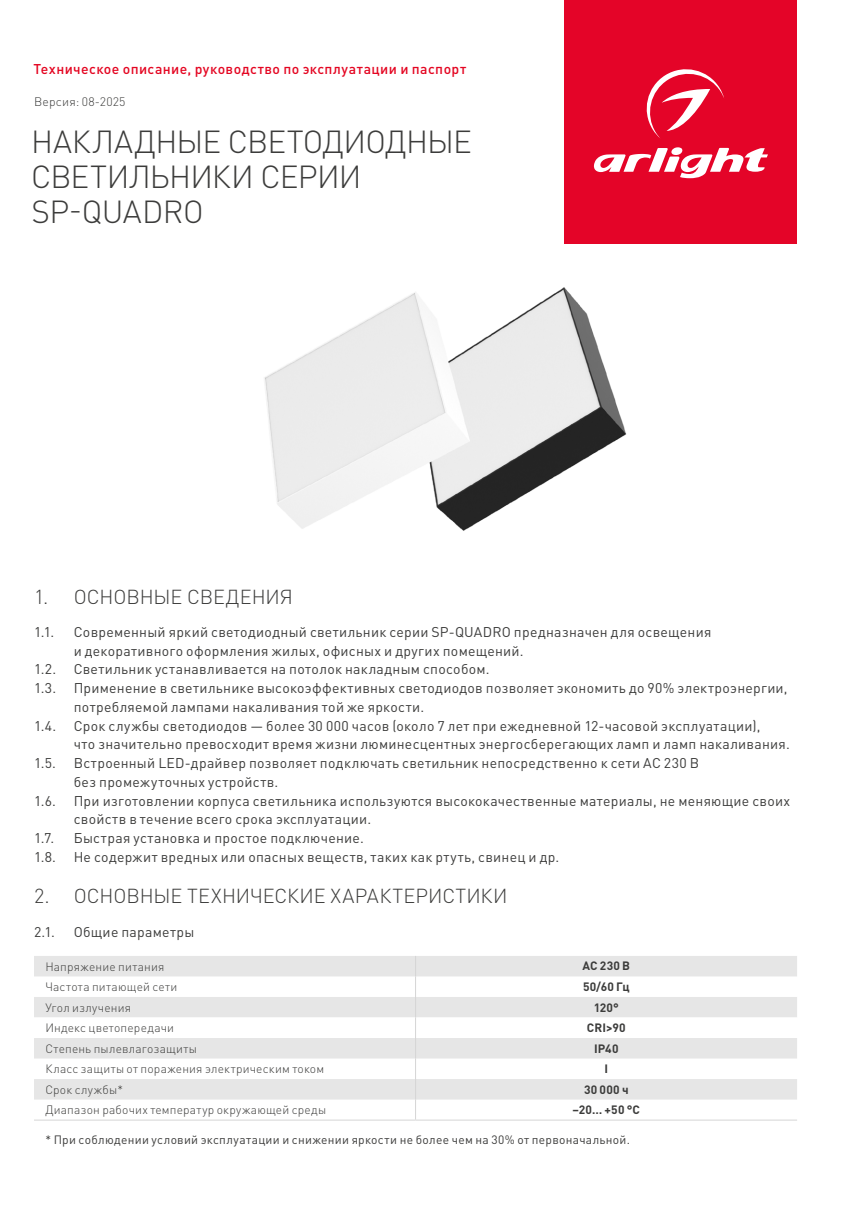
<style>
.page{position:relative;width:851px;height:1214px;background:#fff}
.page>*{position:absolute;margin:0;border:0;box-sizing:border-box;transform-origin:0 0}
.t1{font:300 31.6px/35px "DIN Pro";letter-spacing:-.02em;color:#3c3c3b}
.t2{font:300 20px "DIN Pro";letter-spacing:-.005em;color:#3c3c3b}
.t3{font:14px/18.8px "DIN Pro";letter-spacing:.02em;color:#3c3c3b}
.t4{font:500 14px "DIN Pro";letter-spacing:.03em;color:#e40521}
.t5{font:300 12.2px "DIN Pro";letter-spacing:.015em;color:#3c3c3b}
.t6{font:300 12px "DIN Pro";letter-spacing:.015em;color:#3c3c3b}
.t7{font:12px "DIN Pro";letter-spacing:.025em;color:#3c3c3b}
.t8{font:700 12px "DIN Pro";letter-spacing:.015em;color:#3c3c3b}
</style>
<div class="page">
<img style="left:264px;top:287px;width:363px;height:244px">
<svg style="left:34px;top:956px;width:763px;height:163px"></svg>
<hr style="left:34px;top:1119px;width:381px;height:1px;background:#d5d5d5">
<hr style="left:415px;top:1119px;width:382px;height:1px;background:#d5d5d5">
<div style="left:564px;top:0;width:233px;height:243px;background:#e40428"></div>
<svg style="left:593px;top:147px;width:174px;height:31px"></svg>
<svg style="left:646px;top:69px;width:78px;height:69px"></svg>
<p class="t4" style="left:34px;top:60px;width:434px">Техническое описание, руководство по эксплуатации и паспорт</p>
<p class="t5" style="left:34px;top:94px;width:93px">Версия: 08-2025</p>
<h1 class="t1" style="left:31px;top:123px;width:442px">НАКЛАДНЫЕ СВЕТОДИОДНЫЕ<br>СВЕТИЛЬНИКИ СЕРИИ<br>SP-QUADRO</h1>
<h2 class="t2" style="left:34px;top:582px;width:260px">1. ОСНОВНЫЕ СВЕДЕНИЯ</h2>
<p class="t3" style="left:34px;top:622px;width:22px">1.1.</p>
<p class="t3" style="left:74px;top:622px;width:639px">Современный яркий светодиодный светильник серии SP-QUADRO предназначен для освещения и декоративного оформления жилых, офисных и других помещений.</p>
<p class="t3" style="left:34px;top:659px;width:24px">1.2.</p>
<p class="t3" style="left:74px;top:659px;width:417px">Светильник устанавливается на потолок накладным способом.</p>
<p class="t3" style="left:34px;top:678px;width:24px">1.3.</p>
<p class="t3" style="left:74px;top:678px;width:715px">Применение в светильнике высокоэффективных светодиодов позволяет экономить до 90% электроэнергии,</p>
<p class="t3" style="left:74px;top:696px;width:352px">потребляемой лампами накаливания той же яркости.</p>
<p class="t3" style="left:34px;top:715px;width:727px">1.4. Срок службы светодиодов — более 30 000 часов (около 7 лет при ежедневной 12-часовой эксплуатации),</p>
<p class="t3" style="left:74px;top:734px;width:717px">что значительно превосходит время жизни люминесцентных энергосберегающих ламп и ламп накаливания.</p>
<p class="t3" style="left:34px;top:753px;width:23px">1.5.</p>
<p class="t3" style="left:74px;top:753px;width:626px">Встроенный LED-драйвер позволяет подключать светильник непосредственно к сети AC 230 В без промежуточных устройств.</p>
<p class="t3" style="left:34px;top:790px;width:23px">1.6.</p>
<p class="t3" style="left:74px;top:790px;width:717px">При изготовлении корпуса светильника используются высококачественные материалы, не меняющие своих свойств в течение всего срока эксплуатации.</p>
<p class="t3" style="left:34px;top:827px;width:22px">1.7.</p>
<p class="t3" style="left:74px;top:827px;width:291px">Быстрая установка и простое подключение.</p>
<p class="t3" style="left:34px;top:846px;width:24px">1.8.</p>
<p class="t3" style="left:74px;top:846px;width:487px">Не содержит вредных или опасных веществ, таких как ртуть, свинец и др.</p>
<h2 class="t2" style="left:34px;top:882px;width:475px">2. ОСНОВНЫЕ ТЕХНИЧЕСКИЕ ХАРАКТЕРИСТИКИ</h2>
<p class="t3" style="left:34px;top:921px;width:22px">2.1.</p>
<p class="t3" style="left:74px;top:921px;width:122px">Общие параметры</p>
<p class="t6" style="left:45px;top:958px;width:120px">Напряжение питания</p>
<p class="t8" style="left:582px;top:957px;width:49px">AC 230 В</p>
<p class="t6" style="left:45px;top:978px;width:133px">Частота питающей сети</p>
<p class="t8" style="left:583px;top:978px;width:48px">50/60 Гц</p>
<p class="t6" style="left:45px;top:999px;width:87px">Угол излучения</p>
<p class="t8" style="left:593px;top:998px;width:27px">120°</p>
<p class="t6" style="left:45px;top:1019px;width:130px">Индекс цветопередачи</p>
<p class="t8" style="left:586px;top:1019px;width:40px">CRI&gt;90</p>
<p class="t6" style="left:45px;top:1040px;width:153px">Степень пылевлагозащиты</p>
<p class="t8" style="left:594px;top:1039px;width:26px">IP40</p>
<p class="t6" style="left:45px;top:1060px;width:280px">Класс защиты от поражения электрическим током</p>
<p class="t8" style="left:604px;top:1060px;width:5px">I</p>
<p class="t6" style="left:45px;top:1081px;width:79px">Срок службы*</p>
<p class="t8" style="left:584px;top:1080px;width:46px">30 000 ч</p>
<p class="t6" style="left:45px;top:1101px;width:282px">Диапазон рабочих температур окружающей среды</p>
<p class="t8" style="left:572px;top:1101px;width:69px">–20… +50 °С</p>
<p class="t7" style="left:45px;top:1130px;width:586px">* При соблюдении условий эксплуатации и снижении яркости не более чем на 30% от первоначальной.</p>
</div>
